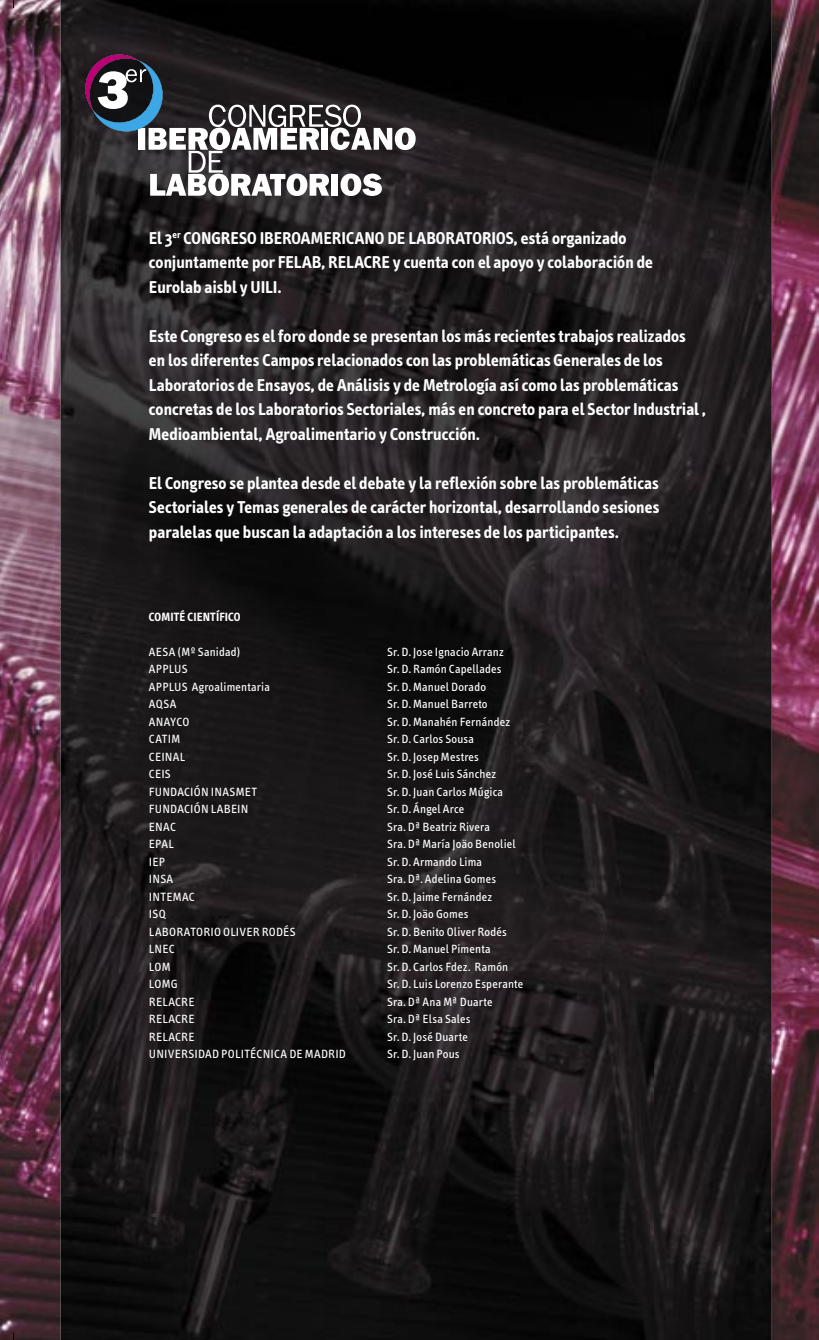
<style>
.page{position:relative;width:819px;height:1340px;background:#fff}
.page>*{position:absolute;margin:0;border:0;box-sizing:border-box;transform-origin:0 0}
.t1{font:700 17.5px/24.5px "Info Text";color:#fff}
.t2{font:12.25px "Info Text";letter-spacing:.015em;color:#fff}
.t3{font:700 12.25px "Info Text";letter-spacing:.01em;color:#fff}
</style>
<div class="page">
<img style="left:0;top:0;width:819px;height:1339px">
<img style="left:60px;top:0;width:592px;height:608px">
<img style="left:652px;top:0;width:119px;height:1339px">
<img style="left:60px;top:608px;width:593px;height:731px">
<svg style="left:85px;top:55px;width:330px;height:141px;background:#4b484c"></svg>
<p class="t1" style="left:149px;top:226px;width:505px">El 3<sup>er</sup> CONGRESO IBEROAMERICANO DE LABORATORIOS, está organizado conjuntamente por FELAB, RELACRE y cuenta con el apoyo y colaboración de<br>Eurolab aisbl y UILI.</p>
<p class="t1" style="left:149px;top:324px;width:558px">Este Congreso es el foro donde se presentan los más recientes trabajos realizados en los diferentes Campos relacionados con las problemáticas Generales de los Laboratorios de Ensayos, de Análisis y de Metrología así como las problemáticas concretas de los Laboratorios Sectoriales, más en concreto para el Sector Industrial , Medioambiental, Agroalimentario y Construcción.</p>
<p class="t1" style="left:149px;top:471px;width:512px;text-align:justify">El Congreso se plantea desde el debate y la reflexión sobre las problemáticas Sectoriales y Temas generales de carácter horizontal, desarrollando sesiones paralelas que buscan la adaptación a los intereses de los participantes.</p>
<p class="t3" style="left:149px;top:609px;width:93px">COMITÉ CIENTÍFICO</p>
<p class="t2" style="left:149px;top:644px;width:93px">AESA (Mº Sanidad)</p>
<p class="t2" style="left:387px;top:644px;width:118px">Sr. D. Jose Ignacio Arranz</p>
<p class="t2" style="left:149px;top:662px;width:40px">APPLUS</p>
<p class="t2" style="left:387px;top:662px;width:116px">Sr. D. Ramón Capellades</p>
<p class="t2" style="left:149px;top:679px;width:122px">APPLUS Agroalimentaria</p>
<p class="t2" style="left:387px;top:679px;width:100px">Sr. D. Manuel Dorado</p>
<p class="t2" style="left:149px;top:697px;width:29px">AQSA</p>
<p class="t2" style="left:387px;top:697px;width:102px">Sr. D. Manuel Barreto</p>
<p class="t2" style="left:149px;top:714px;width:42px">ANAYCO</p>
<p class="t2" style="left:387px;top:714px;width:124px">Sr. D. Manahén Fernández</p>
<p class="t2" style="left:149px;top:732px;width:33px">CATIM</p>
<p class="t2" style="left:387px;top:732px;width:88px">Sr. D. Carlos Sousa</p>
<p class="t2" style="left:149px;top:749px;width:38px">CEINAL</p>
<p class="t2" style="left:387px;top:749px;width:93px">Sr. D. Josep Mestres</p>
<p class="t2" style="left:149px;top:767px;width:23px">CEIS</p>
<p class="t2" style="left:387px;top:767px;width:110px">Sr. D. José Luis Sánchez</p>
<p class="t2" style="left:149px;top:784px;width:109px">FUNDACIÓN INASMET</p>
<p class="t2" style="left:387px;top:784px;width:117px">Sr. D. Juan Carlos Múgica</p>
<p class="t2" style="left:149px;top:802px;width:101px">FUNDACIÓN LABEIN</p>
<p class="t2" style="left:387px;top:802px;width:79px">Sr. D. Ángel Arce</p>
<p class="t2" style="left:149px;top:819px;width:28px">ENAC</p>
<p class="t2" style="left:387px;top:819px;width:104px">Sra. Dª Beatriz Rivera</p>
<p class="t2" style="left:149px;top:837px;width:26px">EPAL</p>
<p class="t2" style="left:387px;top:837px;width:130px">Sra. Dª María Joäo Benoliel</p>
<p class="t2" style="left:149px;top:854px;width:18px">IEP</p>
<p class="t2" style="left:387px;top:854px;width:96px">Sr. D. Armando Lima</p>
<p class="t2" style="left:149px;top:872px;width:26px">INSA</p>
<p class="t2" style="left:387px;top:872px;width:110px">Sra. Dª. Adelina Gomes</p>
<p class="t2" style="left:149px;top:889px;width:47px">INTEMAC</p>
<p class="t2" style="left:387px;top:889px;width:106px">Sr. D. Jaime Fernández</p>
<p class="t2" style="left:149px;top:907px;width:18px">ISQ</p>
<p class="t2" style="left:387px;top:907px;width:83px">Sr. D. Joäo Gomes</p>
<p class="t2" style="left:149px;top:924px;width:148px">LABORATORIO OLIVER RODÉS</p>
<p class="t2" style="left:387px;top:924px;width:121px">Sr. D. Benito Oliver Rodés</p>
<p class="t2" style="left:149px;top:942px;width:27px">LNEC</p>
<p class="t2" style="left:387px;top:942px;width:105px">Sr. D. Manuel Pimenta</p>
<p class="t2" style="left:149px;top:959px;width:23px">LOM</p>
<p class="t2" style="left:387px;top:959px;width:123px">Sr. D. Carlos Fdez. Ramón</p>
<p class="t2" style="left:149px;top:977px;width:30px">LOMG</p>
<p class="t2" style="left:387px;top:977px;width:138px">Sr. D. Luis Lorenzo Esperante</p>
<p class="t2" style="left:149px;top:994px;width:47px">RELACRE</p>
<p class="t2" style="left:387px;top:994px;width:107px">Sra. Dª Ana Mª Duarte</p>
<p class="t2" style="left:149px;top:1012px;width:47px">RELACRE</p>
<p class="t2" style="left:387px;top:1012px;width:85px">Sra. Dª Elsa Sales</p>
<p class="t2" style="left:149px;top:1029px;width:47px">RELACRE</p>
<p class="t2" style="left:387px;top:1029px;width:82px">Sr. D. José Duarte</p>
<p class="t2" style="left:149px;top:1047px;width:198px">UNIVERSIDAD POLITÉCNICA DE MADRID</p>
<p class="t2" style="left:387px;top:1047px;width:74px">Sr. D. Juan Pous</p>
</div>
